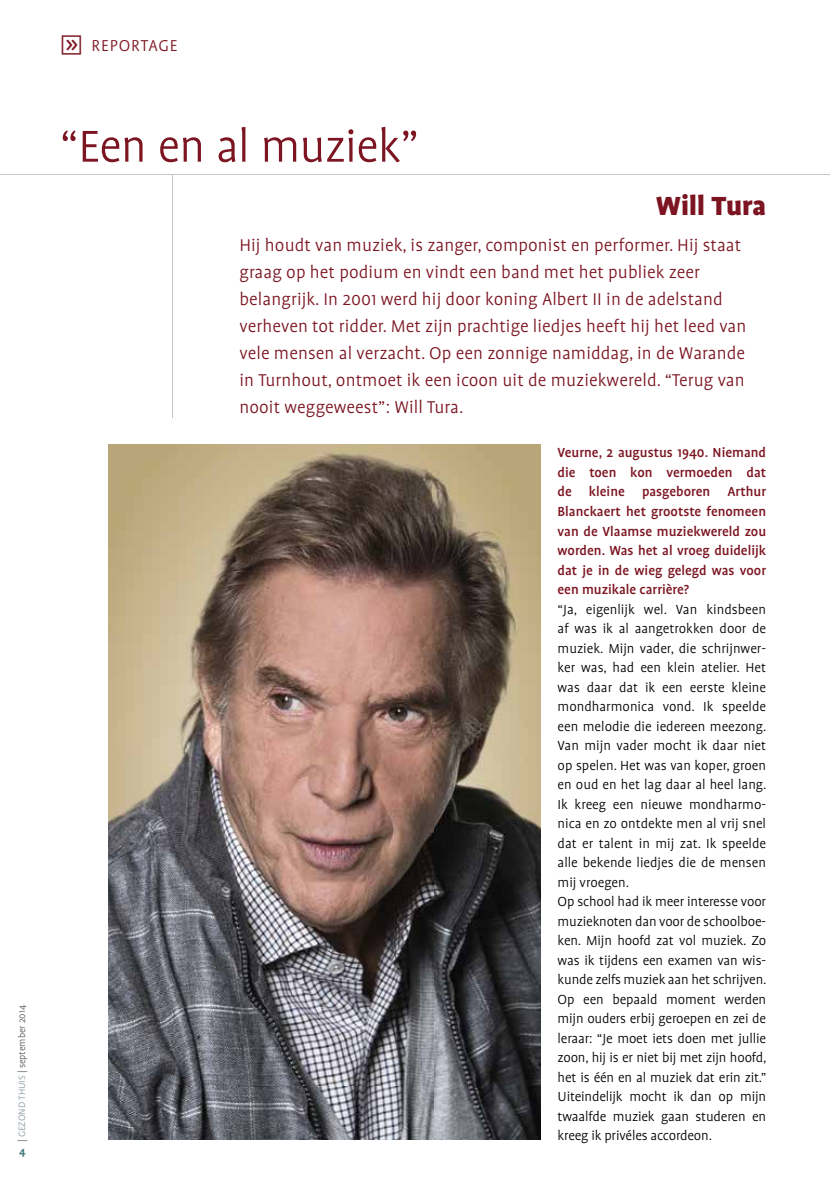
<style>
.page{position:relative;width:830px;height:1191px;background:#fff}
.page>*{position:absolute;margin:0;border:0;box-sizing:border-box;transform-origin:0 0}
.t1{font:300 51px "Profile Pro";letter-spacing:-.02em;color:#7c1521}
.t2{font:900 30px "Profile Pro";color:#7c1521}
.t3{font:300 19.5px/27px "Profile Pro";letter-spacing:.005em;color:#7c1521}
.t4{font:300 18px "Profile Pro";letter-spacing:.05em;color:#7c1521}
.t5{font:300 15px/19.5px "Profile Pro";letter-spacing:-.01em;color:#000}
.t6{font:500 15px/19.5px "Profile Pro";color:#7c1521;text-align:justify}
.t7{font:700 12px "Profile Pro";color:#48767e}
.t8{font:300 10.5px "Profile Pro";color:#58595b}
.s1{color:#8d9fa6}
.s2{font-family:"Button Bonus Square Positive";font-weight:400;font-size:24px}
</style>
<div class="page">
<hr style="left:172px;top:175px;width:1px;height:243px;background:#c1c8cc">
<hr style="left:0;top:174px;width:829px;height:1px;background:#c1c8cc">
<img style="left:109px;top:444px;width:431px;height:696px">
<p class="t8" style="left:16px;top:1142px;width:138px;rotate:-90deg">| <span class="s1">GeZOND THUIS</span> | september 2014</p>
<p class="t7" style="left:19px;top:1144px;width:8px">4</p>
<p class="t4" style="left:60px;top:36px;width:119px"><span class="s2">g</span> rePOrTAGe</p>
<h1 class="t1" style="left:60px;top:118px;width:361px">“een en al muziek”</h1>
<h2 class="t2" style="left:655px;top:187px;width:112px">will tura</h2>
<p class="t3" style="left:239px;top:233px;width:508px">Hij houdt van muziek, is zanger, componist en performer. Hij staat graag op het podium en vindt een band met het publiek zeer belangrijk. In 2001 werd hij door koning Albert II in de adelstand verheven tot ridder. Met zijn prachtige liedjes heeft hij het leed van vele mensen al verzacht. Op een zonnige namiddag, in de Warande in Turnhout, ontmoet ik een icoon uit de muziekwereld. “Terug van nooit weggeweest”: Will Tura.</p>
<p class="t6" style="left:557px;top:443px;width:210px">Veurne, 2 augustus 1940. Niemand die toen kon vermoeden dat de kleine pasgeboren Arthur Blanckaert het grootste fenomeen van de Vlaamse muziekwereld zou worden. Was het al vroeg duidelijk dat je in de wieg gelegd was voor een muzikale carrière?</p>
<p class="t5" style="left:557px;top:600px;width:210px">“Ja, eigenlijk wel. Van kindsbeen af was ik al aangetrokken door de muziek. Mijn vader, die schrijnwer&shy;ker was, had een klein atelier. Het was daar dat ik een eerste kleine mondharmonica vond. Ik speelde een melodie die iedereen meezong.<br>Van mijn vader mocht ik daar niet op spelen. Het was van koper, groen en oud en het lag daar al heel lang.<br>Ik kreeg een nieuwe mondharmo&shy;nica en zo ontdekte men al vrij snel dat er talent in mij zat. Ik speelde alle bekende liedjes die de mensen mij vroegen.<br>Op school had ik meer interesse voor muzieknoten dan voor de schoolboe&shy;ken. Mijn hoofd zat vol muziek. Zo was ik tijdens een examen van wis&shy;kunde zelfs muziek aan het schrijven.<br>Op een bepaald moment werden mijn ouders erbij geroepen en zei de leraar: “Je moet iets doen met jullie zoon, hij is er niet bij met zijn hoofd, het is één en al muziek dat erin zit.”<br>Uiteindelijk mocht ik dan op mijn twaalfde muziek gaan studeren en kreeg ik privéles accordeon.</p>
</div>
